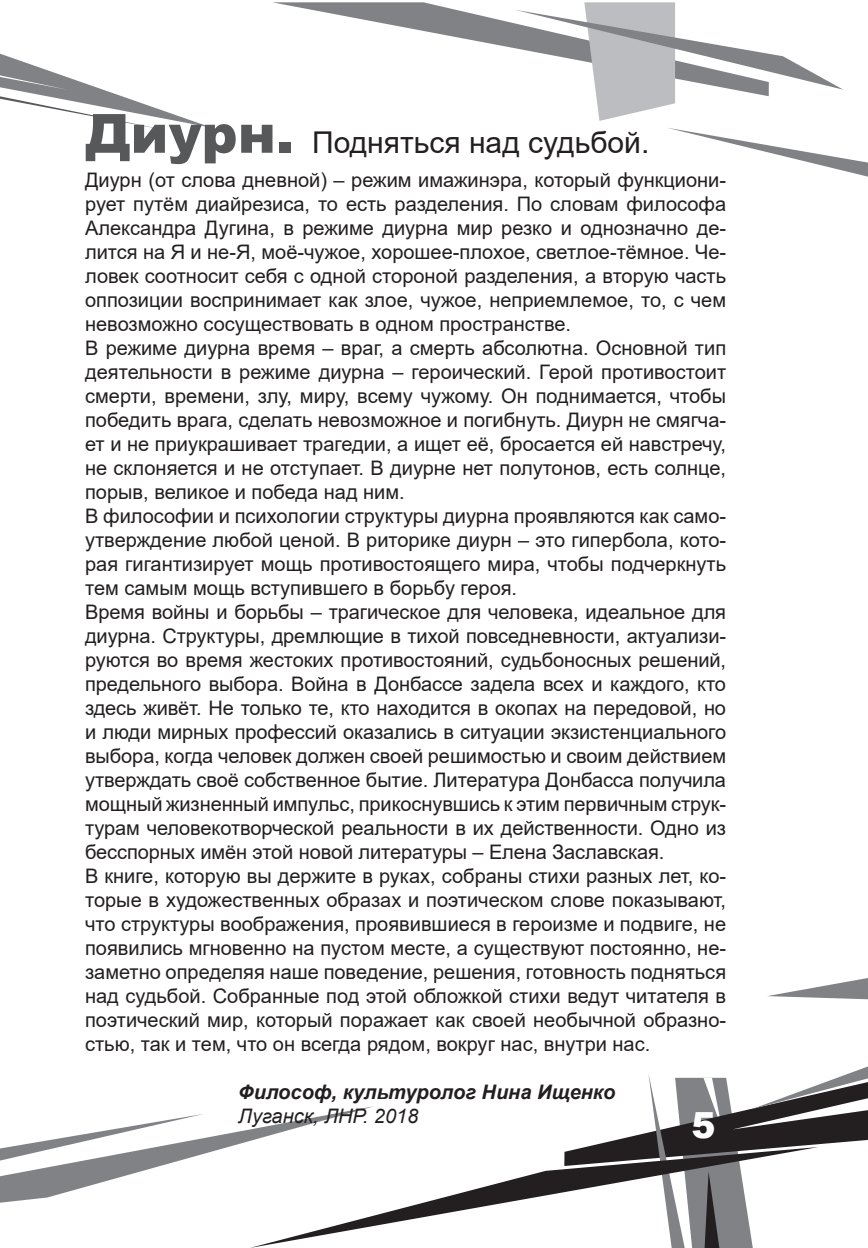
<style>
.page{position:relative;width:868px;height:1248px;background:#fff}
.page>*{position:absolute;margin:0;border:0;box-sizing:border-box;transform-origin:0 0}
.t1{font:900 36px "Arial";color:#fff}
.t2{font:30px "Arial";color:#231f20}
.t3{font:20px/24px "Arial";color:#231f20}
.t4{font:italic 700 20px "Arial";color:#231f20}
.t5{font:italic 20px "Arial";color:#231f20}
.s1{font-weight:900;font-size:54px;color:#57585a}
</style>
<div class="page">
<svg style="left:273px;top:2px;width:241px;height:46px"></svg>
<svg style="left:590px;top:1067px;width:277px;height:79px"></svg>
<svg style="left:254px;top:1146px;width:564px;height:101px"></svg>
<svg style="left:0;top:1106px;width:374px;height:134px"></svg>
<svg style="left:514px;top:2px;width:329px;height:119px"></svg>
<svg style="left:668px;top:128px;width:199px;height:49px"></svg>
<svg style="left:767px;top:978px;width:100px;height:22px"></svg>
<svg style="left:0;top:53px;width:211px;height:77px"></svg>
<h2 class="t2" style="left:85px;top:121px;width:565px"><span class="s1">Диурн.</span> Подняться над судьбой.</h2>
<p class="t3" style="left:85px;top:168px;width:642px">Диурн (от слова дневной) – режим имажинэра, который функциони&shy;рует путём диайрезиса, то есть разделения. По словам философа Александра Дугина, в режиме диурна мир резко и однозначно де&shy;лится на Я и не-Я, моё-чужое, хорошее-плохое, светлое-тёмное. Че&shy;ловек соотносит себя с одной стороной разделения, а вторую часть оппозиции воспринимает как злое, чужое, неприемлемое, то, с чем невозможно сосуществовать в одном пространстве.<br>В режиме диурна время – враг, а смерть абсолютна. Основной тип деятельности в режиме диурна – героический. Герой противостоит смерти, времени, злу, миру, всему чужому. Он поднимается, чтобы победить врага, сделать невозможное и погибнуть. Диурн не смягча&shy;ет и не приукрашивает трагедии, а ищет её, бросается ей навстречу, не склоняется и не отступает. В диурне нет полутонов, есть солнце, порыв, великое и победа над ним.<br>В философии и психологии структуры диурна проявляются как само&shy;утверждение любой ценой. В риторике диурн – это гипербола, кото&shy;рая гигантизирует мощь противостоящего мира, чтобы подчеркнуть тем самым мощь вступившего в борьбу героя.<br>Время войны и борьбы – трагическое для человека, идеальное для диурна. Структуры, дремлющие в тихой повседневности, актуализи&shy;руются во время жестоких противостояний, судьбоносных решений, предельного выбора. Война в Донбассе задела всех и каждого, кто здесь живёт. Не только те, кто находится в окопах на передовой, но и люди мирных профессий оказались в ситуации экзистенциального выбора, когда человек должен своей решимостью и своим действием утверждать своё собственное бытие. Литература Донбасса получила мощный жизненный импульс, прикоснувшись к этим первичным струк&shy;турам человекотворческой реальности в их действенности. Одно из бесспорных имён этой новой литературы – Елена Заславская.<br>В книге, которую вы держите в руках, собраны стихи разных лет, ко&shy;торые в художественных образах и поэтическом слове показывают, что структуры воображения, проявившиеся в героизме и подвиге, не появились мгновенно на пустом месте, а существуют постоянно, не&shy;заметно определяя наше поведение, решения, готовность подняться над судьбой. Собранные под этой обложкой стихи ведут читателя в поэтический мир, который поражает как своей необычной образно&shy;стью, так и тем, что он всегда рядом, вокруг нас, внутри нас.</p>
<p class="t4" style="left:238px;top:1078px;width:378px">Философ, культуролог Нина Ищенко</p>
<p class="t5" style="left:238px;top:1103px;width:182px">Луганск, ЛНР. 2018</p>
<h1 class="t1" style="left:691px;top:1098px;width:26px">5</h1>
</div>
